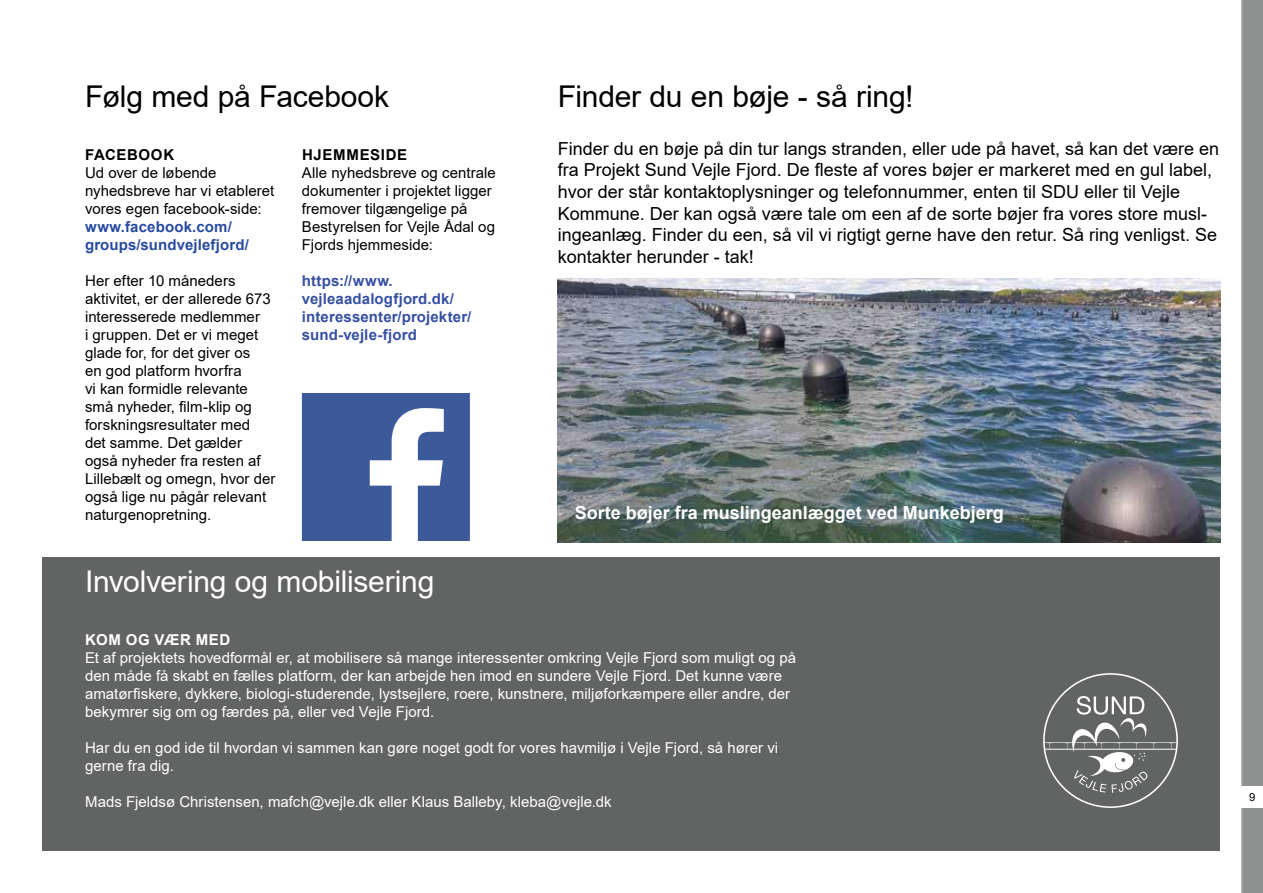
<style>
.page{position:relative;width:1263px;height:893px;background:#fff}
.page>*{position:absolute;margin:0;border:0;box-sizing:border-box;transform-origin:0 0}
.t1{font:30px "Arial";letter-spacing:-.01em;color:#000}
.t2{font:30px "Arial";letter-spacing:-.01em;color:#fff}
.t3{font:18px/21.6px "Arial";color:#000}
.t4{font:700 18px "Arial";color:#fff}
.t5{font:15px/18px "Arial";letter-spacing:.005em;color:#000}
.t6{font:15px/18px "Arial";color:#fff}
.t7{font:700 15px/18px "Arial";letter-spacing:.01em;color:#3650a2}
.t8{font:700 15px/18px "Arial";letter-spacing:.01em;color:#284ba0}
.t9{font:700 15px "Arial";letter-spacing:.045em;color:#000}
.t10{font:700 15px "Arial";letter-spacing:.045em;color:#fff}
.t11{font:11.25px "Arial";color:#000}
</style>
<div class="page">
<svg style="left:1241px;top:0;width:22px;height:893px"></svg>
<div style="left:1231px;top:787px;width:32px;height:21px;background:#fff"></div>
<div style="left:43px;top:557px;width:1177px;height:293px;background:#626363"></div>
<svg style="left:302px;top:393px;width:168px;height:147px"></svg>
<svg style="left:1044px;top:696px;width:133px;height:97px"></svg>
<img style="left:558px;top:279px;width:662px;height:264px">
<h1 class="t1" style="left:85px;top:76px;width:305px">Følg med på Facebook</h1>
<p class="t9" style="left:85px;top:144px;width:90px">FACEBOOK</p>
<p class="t5" style="left:85px;top:163px;width:191px">Ud over de løbende nyhedsbreve har vi etableret vores egen facebook-side:</p>
<p class="t8" style="left:85px;top:218px;width:165px">www.facebook.com/ groups/sundvejlefjord/</p>
<p class="t5" style="left:85px;top:271px;width:192px">Her efter 10 måneders aktivitet, er der allerede 673 interesserede medlemmer<br>i gruppen. Det er vi meget glade for, for det giver os<br>en god platform hvorfra<br>vi kan formidle relevante små nyheder, film-klip og forskningsresultater med<br>det samme. Det gælder også nyheder fra resten af<br>Lillebælt og omegn, hvor der også lige nu pågår relevant naturgenopretning.</p>
<p class="t9" style="left:302px;top:144px;width:107px">HJEMMESIDE</p>
<p class="t5" style="left:302px;top:163px;width:196px">Alle nyhedsbreve og centrale dokumenter i projektet ligger fremover tilgængelige på<br>Bestyrelsen for Vejle Ådal og<br>Fjords hjemmeside:</p>
<p class="t7" style="left:302px;top:272px;width:171px">https://www. vejleaadalogfjord.dk/ interessenter/projekter/ sund-vejle-fjord</p>
<h1 class="t2" style="left:85px;top:560px;width:351px">Involvering og mobilisering</h1>
<h1 class="t1" style="left:558px;top:76px;width:357px">Finder du en bøje - så ring!</h1>
<p class="t3" style="left:558px;top:138px;width:663px">Finder du en bøje på din tur langs stranden, eller ude på havet, så kan det være en fra Projekt Sund Vejle Fjord. De fleste af vores bøjer er markeret med en gul label, hvor der står kontaktoplysninger og telefonnummer, enten til SDU eller til Vejle Kommune. Der kan også være tale om een af de sorte bøjer fra vores store musl&shy;ingeanlæg. Finder du een, så vil vi rigtigt gerne have den retur. Så ring venligst. Se kontakter herunder - tak!</p>
<p class="t4" style="left:575px;top:500px;width:431px">Sorte bøjer fra muslingeanlægget ved Munkebjerg</p>
<p class="t10" style="left:85px;top:629px;width:147px">KOM OG VÆR MED</p>
<p class="t6" style="left:85px;top:648px;width:712px">Et af projektets hovedformål er, at mobilisere så mange interessenter omkring Vejle Fjord som muligt og på den måde få skabt en fælles platform, der kan arbejde hen imod en sundere Vejle Fjord. Det kunne være amatørfiskere, dykkere, biologi-studerende, lystsejlere, roere, kunstnere, miljøforkæmpere eller andre, der bekymrer sig om og færdes på, eller ved Vejle Fjord.</p>
<p class="t6" style="left:85px;top:738px;width:695px">Har du en god ide til hvordan vi sammen kan gøre noget godt for vores havmiljø i Vejle Fjord, så hører vi gerne fra dig.</p>
<p class="t6" style="left:85px;top:792px;width:528px">Mads Fjeldsø Christensen, mafch@vejle.dk eller Klaus Balleby, kleba@vejle.dk</p>
<p class="t11" style="left:1249px;top:790px;width:8px">9</p>
</div>
